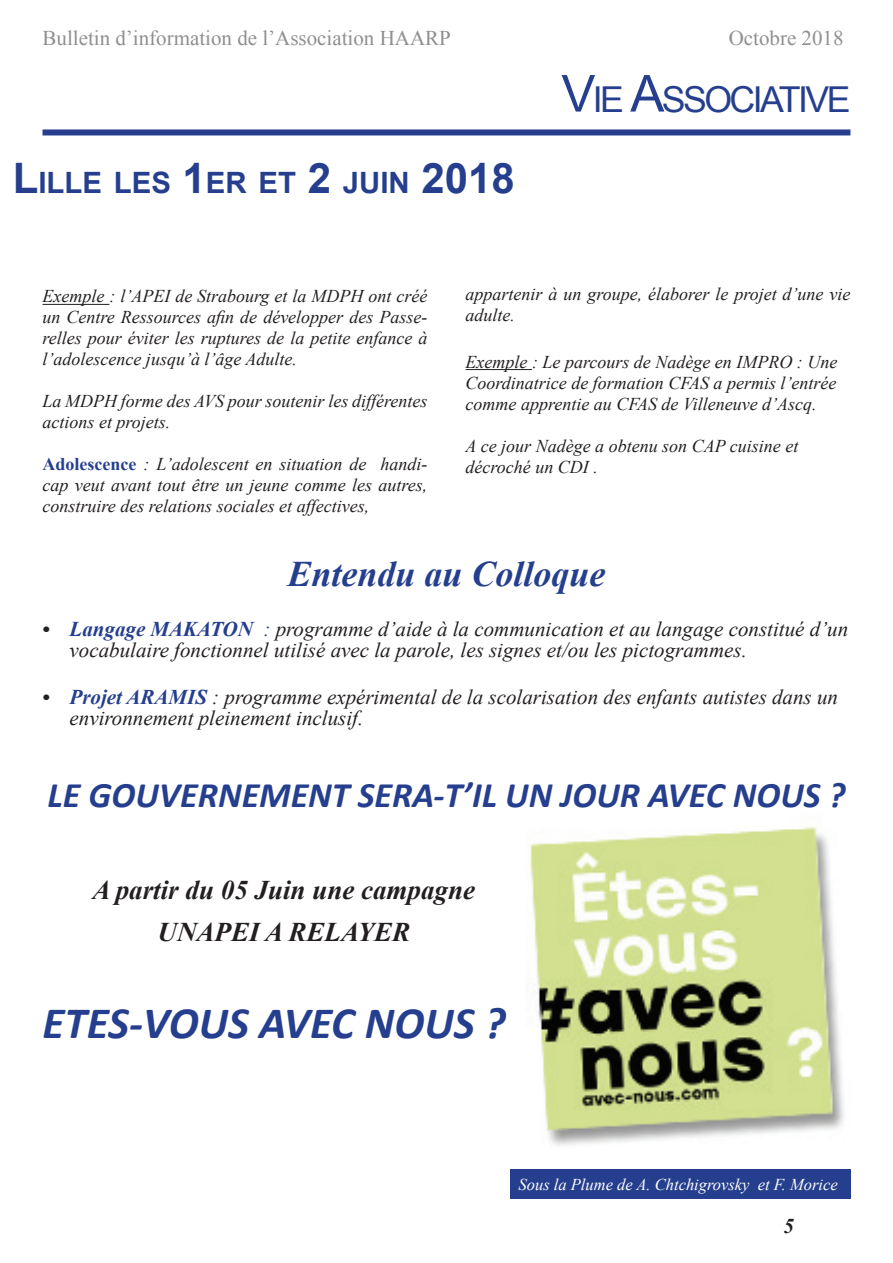
<style>
.page{position:relative;width:893px;height:1263px;background:#fff}
.page>*{position:absolute;margin:0;border:0;box-sizing:border-box;transform-origin:0 0}
.t1{font:italic 700 45px "Calibri";color:#253f8e}
.t2{font:italic 700 36px "Calibri";color:#253f8e}
.t3{font:italic 700 36px "Times New Roman";color:#253f8e}
.t4{font:35.7px "Arial";letter-spacing:-.07em;color:#253f8e}
.t5{font:700 29.4px "Arial";color:#253f8e}
.t6{font:italic 700 27px/42px "Times New Roman";color:#231f20;text-align:center}
.t7{font:italic 21px/21px "Times New Roman";color:#231f20}
.t8{font:21px "Times New Roman";color:#8e8f90}
.t9{font:italic 700 21px "Times New Roman";color:#231f20}
.t10{font:italic 18px/21px "Times New Roman";color:#231f20;text-align:justify}
.t11{font:italic 16.5px "Times New Roman";color:#fff}
.s1{font-size:51px}
.s2{font-size:42px}
.s3{font-weight:700;font-style:normal;color:#253f8e}
.s4{font-weight:700}
.s5{font-weight:700;color:#253f8e}
.s6{color:#253f8e}
</style>
<div class="page">
<div style="left:43px;top:129px;width:807px;height:6px;background:#253f8e"></div>
<div style="left:510px;top:1169px;width:340px;height:30px;background:#253f8e"></div>
<hr style="left:43px;top:304px;width:66px;height:1px;background:#231f20">
<hr style="left:466px;top:369px;width:66px;height:1px;background:#231f20">
<img style="left:529px;top:826px;width:315px;height:319px">
<p class="t8" style="left:43px;top:24px;width:410px">Bulletin d’information de l’Association HAARP</p>
<p class="t8" style="left:729px;top:24px;width:116px">Octobre 2018</p>
<h3 class="t4" style="left:561px;top:76px;width:291px"><span class="s1">V</span>IE <span class="s1">A</span>SSOCIATIVE</h3>
<h3 class="t5" style="left:13px;top:163px;width:504px"><span class="s2">L</span>ILLE LES <span class="s2">1</span>ER ET <span class="s2">2</span> JUIN <span class="s2">2018</span></h3>
<p class="t10" style="left:43px;top:285px;width:386px">Exemple : l’APEI de Strabourg et la MDPH ont créé un Centre Ressources afin de développer des Passe&shy;relles pour éviter les ruptures de la petite enfance à l’adolescence jusqu’à l’âge Adulte.</p>
<p class="t10" style="left:43px;top:390px;width:386px">La MDPH forme des AVS pour soutenir les différentes actions et projets.</p>
<p class="t10" style="left:43px;top:453px;width:386px"><span class="s3">Adolescence</span> : L’adolescent en situation de handi&shy;cap veut avant tout être un jeune comme les autres, construire des relations sociales et affectives,</p>
<p class="t10" style="left:466px;top:283px;width:386px">appartenir à un groupe, élaborer le projet d’une vie adulte.</p>
<p class="t10" style="left:466px;top:351px;width:373px">Exemple : Le parcours de Nadège en IMPRO : Une Coordinatrice de formation CFAS a permis l’entrée comme apprentie au CFAS de Villeneuve d’Ascq.</p>
<p class="t10" style="left:466px;top:435px;width:334px">A ce jour Nadège a obtenu son CAP cuisine et décroché un CDI .</p>
<h2 class="t3" style="left:287px;top:548px;width:320px">Entendu au Colloque</h2>
<p class="t7" style="left:70px;top:618px;width:780px;text-indent:-27px"><span class="s4">•</span> <span class="s5">Langage MAKATON</span> <span class="s6">:</span> programme d’aide à la communication et au langage constitué d’un vocabulaire fonctionnel utilisé avec la parole, les signes et/ou les pictogrammes.</p>
<p class="t7" style="left:70px;top:686px;width:770px;text-indent:-27px"><span class="s4">•</span> <span class="s5">Projet ARAMIS</span> : programme expérimental de la scolarisation des enfants autistes dans un environnement pleinement inclusif.</p>
<h2 class="t2" style="left:48px;top:772px;width:799px">LE GOUVERNEMENT SERA-T’IL UN JOUR AVEC NOUS ?</h2>
<h3 class="t6" style="left:93px;top:868px;width:384px">A partir du 05 Juin une campagne<br>UNAPEI A RELAYER</h3>
<h1 class="t1" style="left:43px;top:995px;width:465px">ETES-VOUS AVEC NOUS ?</h1>
<p class="t11" style="left:519px;top:1173px;width:321px">Sous la Plume de A. Chtchigrovsky et F. Morice</p>
<p class="t9" style="left:783px;top:1211px;width:12px">5</p>
</div>
